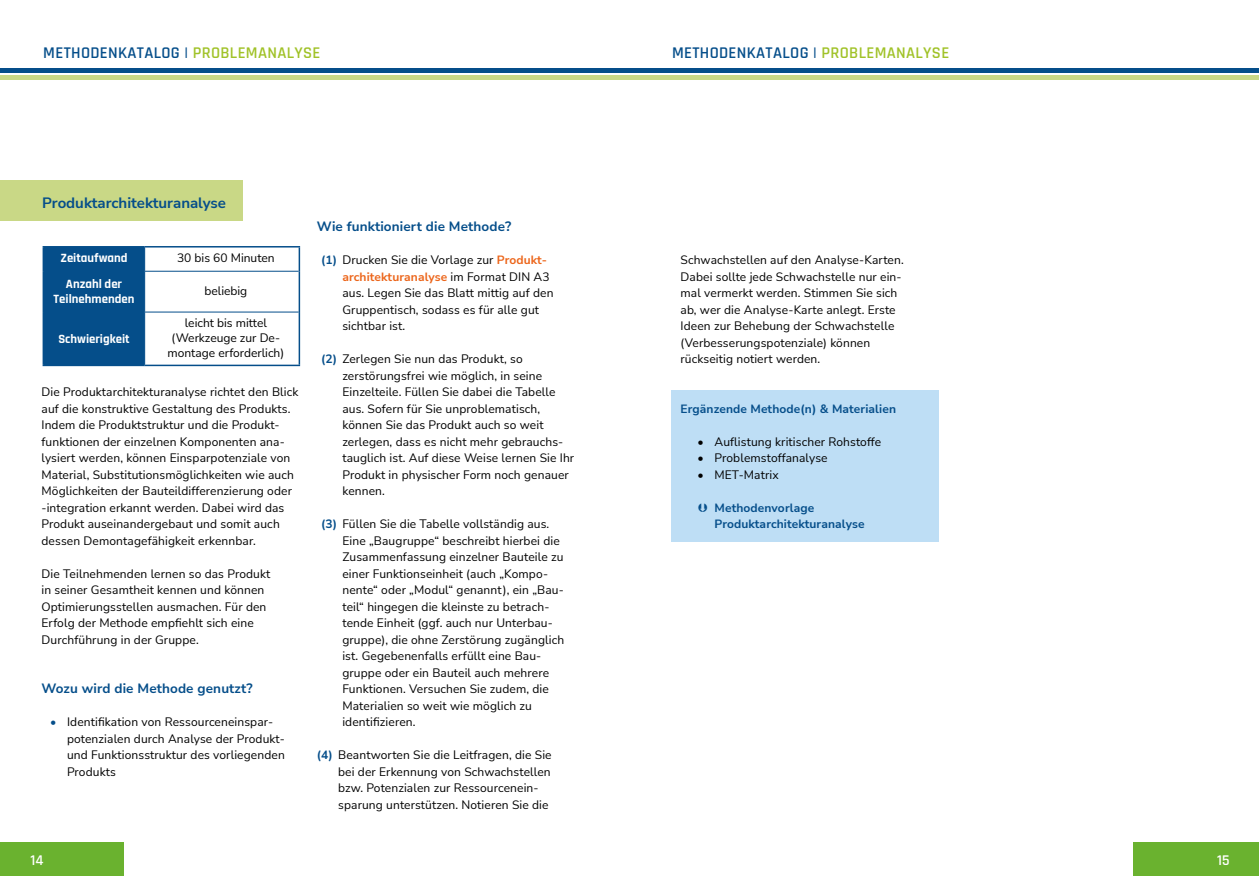
<style>
.page{position:relative;width:1259px;height:893px;background:#fff}
.page>*{position:absolute;margin:0;border:0;box-sizing:border-box;transform-origin:0 0}
.t1{font:600 16.5px "Rajdhani";letter-spacing:.02em;color:#054e8a}
.Einf__Abs{font:700 15px "Nunito Sans";color:#054e8a}
.t2{font:600 15px "Rajdhani";color:#fff}
.t3{font:700 13.5px "Nunito Sans";letter-spacing:.01em;color:#054e8a}
.t4{font:700 12.75px/15px "Rajdhani";color:#fff;text-align:center}
.t5{font:12px/16.5px "Nunito Sans";letter-spacing:.01em;color:#000}
.t6{font:700 12px/16.5px "Nunito Sans";letter-spacing:.01em;color:#054e8a}
.s1{color:#a0c228}
.s2{font-weight:700;color:#054e8a}
.s3{font-weight:700;color:#ec651a}
</style>
<div class="page">
<div style="left:0;top:843px;width:124px;height:33px;background:#6ab22f"></div>
<div style="left:1134px;top:843px;width:125px;height:33px;background:#6ab22f"></div>
<div style="left:671px;top:390px;width:268px;height:152px;background:#bedef5"></div>
<div style="left:0;top:181px;width:243px;height:40px;background:#c9d886"></div>
<hr style="left:145px;top:271px;width:154px;height:1px;background:#054e8a">
<hr style="left:145px;top:312px;width:154px;height:1px;background:#054e8a">
<hr style="left:43px;top:246px;width:102px;height:2px;background:#054e8a">
<hr style="left:43px;top:365px;width:102px;height:1px;background:#054e8a">
<hr style="left:145px;top:246px;width:155px;height:2px;background:#054e8a">
<svg style="left:299px;top:248px;width:1px;height:23px"></svg>
<hr style="left:299px;top:271px;width:1px;height:41px;background:#054e8a">
<hr style="left:299px;top:312px;width:1px;height:53px;background:#054e8a">
<hr style="left:145px;top:365px;width:155px;height:1px;background:#054e8a">
<div style="left:43px;top:247px;width:102px;height:118px;background:#054e8a"></div>
<hr style="left:144px;top:272px;width:1px;height:40px;background:#054e8a">
<hr style="left:144px;top:312px;width:1px;height:53px;background:#054e8a">
<hr style="left:0;top:76px;width:1259px;height:4px;background:#c9d886">
<hr style="left:0;top:69px;width:1259px;height:4px;background:#054e8a">
<h1 class="t1" style="left:43px;top:43px;width:279px">METHODENKATALOG | <span class="s1">PROBLEMANALYSE</span></h1>
<h1 class="t1" style="left:672px;top:43px;width:279px">METHODENKATALOG | <span class="s1">PROBLEMANALYSE</span></h1>
<p class="Einf__Abs" style="left:42px;top:193px;width:185px">Produktarchitekturanalyse</p>
<p class="t4" style="left:60px;top:251px;width:69px">Zeitaufwand</p>
<p class="t5" style="left:177px;top:249px;width:99px">30 bis 60 Minuten</p>
<p class="t4" style="left:54px;top:277px;width:82px">Anzahl der<br>Teilnehmenden</p>
<p class="t5" style="left:204px;top:282px;width:44px">beliebig</p>
<p class="t4" style="left:58px;top:332px;width:73px">Schwierigkeit</p>
<p class="t5" style="left:167px;top:315px;width:118px;line-height:15px;text-align:center">leicht bis mittel (Werkzeuge zur De&shy;montage erforderlich)</p>
<p class="t5" style="left:42px;top:383px;width:258px">Die Produktarchitekturanalyse richtet den Blick auf die konstruktive Gestaltung des Produkts.<br>Indem die Produktstruktur und die Produkt&shy;funktionen der einzelnen Komponenten ana&shy;lysiert werden, können Einsparpotenziale von Material, Substitutionsmöglichkeiten wie auch Möglichkeiten der Bauteildifferenzierung oder -integration erkannt werden. Dabei wird das Produkt auseinandergebaut und somit auch dessen Demontagefähigkeit erkennbar.</p>
<p class="t5" style="left:42px;top:565px;width:230px">Die Teilnehmenden lernen so das Produkt in seiner Gesamtheit kennen und können Optimierungsstellen ausmachen. Für den Erfolg der Methode empfiehlt sich eine Durchführung in der Gruppe.</p>
<h4 class="t3" style="left:42px;top:679px;width:213px">Wozu wird die Methode genutzt?</h4>
<p class="t5" style="left:67px;top:713px;width:219px;text-indent:-17px"><span class="s2">•</span> Identifikation von Ressourceneinspar&shy;potenzialen durch Analyse der Produkt&shy;und Funktionsstruktur des vorliegenden Produkts</p>
<h4 class="t3" style="left:317px;top:217px;width:196px">Wie funktioniert die Methode?</h4>
<p class="t5" style="left:342px;top:251px;width:213px;text-indent:-21px"><span class="s2">(1)</span> Drucken Sie die Vorlage zur <span class="s3">Produkt&shy;architekturanalyse</span> im Format DIN A3 aus. Legen Sie das Blatt mittig auf den Gruppentisch, sodass es für alle gut sichtbar ist.</p>
<p class="t5" style="left:342px;top:350px;width:233px;text-indent:-21px"><span class="s2">(2)</span> Zerlegen Sie nun das Produkt, so zerstörungsfrei wie möglich, in seine Einzelteile. Füllen Sie dabei die Tabelle aus. Sofern für Sie unproblematisch, können Sie das Produkt auch so weit zerlegen, dass es nicht mehr gebrauchs&shy;tauglich ist. Auf diese Weise lernen Sie Ihr Produkt in physischer Form noch genauer kennen.</p>
<p class="t5" style="left:342px;top:515px;width:223px;text-indent:-21px"><span class="s2">(3)</span> Füllen Sie die Tabelle vollständig aus.<br>Eine „Baugruppe“ beschreibt hierbei die Zusammenfassung einzelner Bauteile zu einer Funktionseinheit (auch „Kompo&shy;nente“ oder „Modul“ genannt), ein „Bau&shy;teil“ hingegen die kleinste zu betrach&shy;tende Einheit (ggf. auch nur Unterbau&shy;gruppe), die ohne Zerstörung zugänglich ist. Gegebenenfalls erfüllt eine Bau&shy;gruppe oder ein Bauteil auch mehrere Funktionen. Versuchen Sie zudem, die Materialien so weit wie möglich zu identifizieren.</p>
<p class="t5" style="left:338px;top:746px;width:215px;text-indent:-21px"><span class="s2">(4)</span> Beantworten Sie die Leitfragen, die Sie bei der Erkennung von Schwachstellen bzw. Potenzialen zur Ressourcenein&shy;sparung unterstützen. Notieren Sie die</p>
<p class="t5" style="left:680px;top:251px;width:225px">Schwachstellen auf den Analyse-Karten.<br>Dabei sollte jede Schwachstelle nur ein&shy;mal vermerkt werden. Stimmen Sie sich ab, wer die Analyse-Karte anlegt. Erste Ideen zur Behebung der Schwachstelle (Verbesserungspotenziale) können rückseitig notiert werden.</p>
<h4 class="t6" style="left:680px;top:400px;width:217px">Ergänzende Methode(n) &amp; Materialien</h4>
<p class="t5" style="left:697px;top:433px;width:185px">• Auflistung kritischer Rohstoffe</p>
<p class="t5" style="left:697px;top:449px;width:132px">• Problemstoffanalyse</p>
<p class="t5" style="left:697px;top:466px;width:83px">• MET-Matrix</p>
<p class="t6" style="left:714px;top:499px;width:151px">Methodenvorlage<br>Produktarchitekturanalyse</p>
<p class="t2" style="left:31px;top:851px;width:14px">14</p>
<p class="t2" style="left:1217px;top:851px;width:14px">15</p>
</div>
